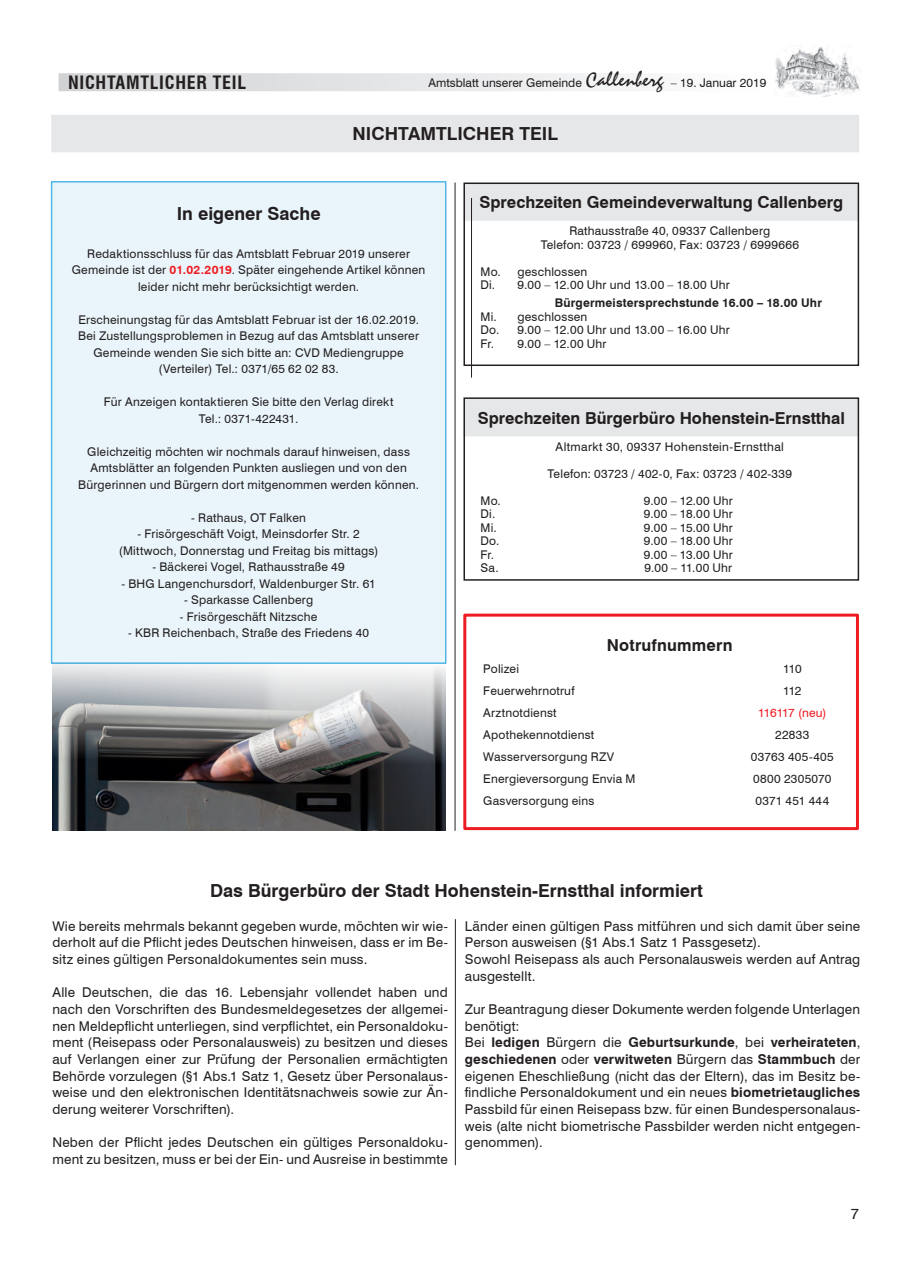
<style>
.page{position:relative;width:910px;height:1280px;background:#fff}
.page>*{position:absolute;margin:0;border:0;box-sizing:border-box;transform-origin:0 0}
.t1{font:700 18px "Swiss 721 BT";color:#231f20}
.t2{font:700 condensed 18px "Swiss 721 BT";letter-spacing:.04em;color:#231f20}
.t3{font:700 16.5px "Swiss 721 BT";color:#231f20}
.t4{font:15px "Swiss 721 BT";color:#231f20}
.t5{font:13.5px/16.6px "Swiss 721 BT";letter-spacing:.015em;color:#231f20}
.t6{font:12px/16.5px "Swiss 721 BT";letter-spacing:.015em;color:#231f20;text-align:center}
.t7{font:700 12px "Swiss 721 BT";letter-spacing:.015em;color:#231f20}
.t8{font:12px "Swiss 721 BT";letter-spacing:-.03em;color:#ee1d23}
.s1{font-family:"Staccato 222 BT";font-size:21px}
.s2{font-weight:700;color:#ee1d23}
.s3{font-weight:700}
</style>
<div class="page">
<div style="left:59px;top:73px;width:707px;height:18px;background:linear-gradient(to right,#d0d1d4,#fefefe)"></div>
<img style="left:775px;top:47px;width:85px;height:50px">
<div style="left:52px;top:182px;width:394px;height:481px;background:#eaf5fb"></div>
<div style="left:51px;top:181px;width:395px;height:483px;border:2px solid #50b7e8"></div>
<div style="left:51px;top:115px;width:808px;height:37px;background:#e6e7e9"></div>
<div style="left:463px;top:399px;width:396px;height:37px;background:#e6e7e9"></div>
<div style="left:463px;top:397px;width:396px;height:184px;border:2px solid #231f20"></div>
<div style="left:463px;top:183px;width:396px;height:38px;background:#e6e7e9"></div>
<div style="left:463px;top:183px;width:396px;height:183px;border:2px solid #231f20"></div>
<hr style="left:455px;top:183px;width:1px;height:648px;background:#231f20">
<div style="left:463px;top:614px;width:396px;height:216px;border:3px solid #ee1d23"></div>
<img style="left:53px;top:662px;width:392px;height:168px">
<hr style="left:471px;top:198px;width:1px;height:180px;background:#231f20">
<hr style="left:455px;top:919px;width:1px;height:246px;background:#231f20">
<h1 class="t2" style="left:68px;top:72px;width:180px">NICHTAMTLICHER TEIL</h1>
<p class="t6" style="left:428px;top:74px;width:339px">Amtsblatt unserer Gemeinde <span class="s1">Callenberg</span> – 19. Januar 2019</p>
<h1 class="t1" style="left:352px;top:122px;width:13px">Nichtamt</h1>
<h1 class="t1" style="left:447px;top:122px;width:112px">lich er Tei l</h1>
<h1 class="t1" style="left:177px;top:202px;width:145px">In eigener Sache</h1>
<p class="t6" style="left:72px;top:245px;width:355px">Redaktionsschluss für das Amtsblatt Februar 2019 unserer<br>Gemeinde ist der <span class="s2">01.02.2019</span>. Später eingehende Artikel können leider nicht mehr berücksichtigt werden.</p>
<p class="t6" style="left:78px;top:311px;width:342px">Erscheinungstag für das Amtsblatt Februar ist der 16.02.2019.<br>Bei Zustellungsproblemen in Bezug auf das Amtsblatt unserer Gemeinde wenden Sie sich bitte an: CVD Mediengruppe (Verteiler) Tel.: 0371/65 62 02 83.</p>
<p class="t6" style="left:104px;top:394px;width:291px">Für Anzeigen kontaktieren Sie bitte den Verlag direkt<br>Tel.: 0371-422431.</p>
<p class="t6" style="left:78px;top:443px;width:342px">Gleichzeitig möchten wir nochmals darauf hinweisen, dass<br>Amtsblätter an folgenden Punkten ausliegen und von den<br>Bürgerinnen und Bürgern dort mitgenommen werden können.</p>
<p class="t6" style="left:191px;top:509px;width:116px">- Rathaus, OT Falken</p>
<p class="t6" style="left:119px;top:526px;width:261px">- Frisörgeschäft Voigt, Meinsdorfer Str. 2 (Mittwoch, Donnerstag und Freitag bis mittags)</p>
<p class="t6" style="left:152px;top:559px;width:194px">- Bäckerei Vogel, Rathausstraße 49</p>
<p class="t6" style="left:121px;top:575px;width:256px">- BHG Langenchursdorf, Waldenburger Str. 61</p>
<p class="t6" style="left:184px;top:592px;width:131px">- Sparkasse Callenberg</p>
<p class="t6" style="left:180px;top:608px;width:139px">- Frisörgeschäft Nitzsche</p>
<p class="t6" style="left:128px;top:625px;width:243px">- KBR Reichenbach, Straße des Friedens 40</p>
<h2 class="t3" style="left:479px;top:192px;width:365px">Sprechzeiten Gemeindeverwaltung Callenberg</h2>
<p class="t6" style="left:541px;top:224px;width:260px;line-height:13.5px">Rathausstraße 40, 09337 Callenberg<br>Telefon: 03723 / 699960, Fax: 03723 / 6999666</p>
<p class="t6" style="left:480px;top:264px;width:251px;line-height:13.5px;text-align:left">Mo. geschlossen<br>Di. 9.00 – 12.00 Uhr und 13.00 – 18.00 Uhr</p>
<p class="t7" style="left:555px;top:295px;width:269px">Bürgermeistersprechstunde 16.00 – 18.00 Uhr</p>
<p class="t6" style="left:480px;top:309px;width:251px;line-height:13.5px;text-align:left">Mi. geschlossen<br>Do. 9.00 – 12.00 Uhr und 13.00 – 16.00 Uhr<br>Fr. 9.00 – 12.00 Uhr</p>
<h2 class="t3" style="left:478px;top:408px;width:369px">Sprechzeiten Bürgerbüro Hohenstein-Ernstthal</h2>
<p class="t6" style="left:556px;top:438px;width:230px">Altmarkt 30, 09337 Hohenstein-Ernstthal</p>
<p class="t6" style="left:547px;top:465px;width:246px">Telefon: 03723 / 402-0, Fax: 03723 / 402-339</p>
<p class="t6" style="left:480px;top:492px;width:22px">Mo.</p>
<p class="t6" style="left:644px;top:492px;width:91px">9.00 – 12.00 Uhr</p>
<p class="t6" style="left:480px;top:506px;width:16px">Di.</p>
<p class="t6" style="left:644px;top:506px;width:91px">9.00 – 18.00 Uhr</p>
<p class="t6" style="left:480px;top:519px;width:18px">Mi.</p>
<p class="t6" style="left:644px;top:519px;width:91px">9.00 – 15.00 Uhr</p>
<p class="t6" style="left:480px;top:533px;width:20px">Do.</p>
<p class="t6" style="left:644px;top:533px;width:91px">9.00 – 18.00 Uhr</p>
<p class="t6" style="left:480px;top:546px;width:15px">Fr.</p>
<p class="t6" style="left:644px;top:546px;width:91px">9.00 – 13.00 Uhr</p>
<p class="t6" style="left:480px;top:560px;width:20px">Sa.</p>
<p class="t6" style="left:644px;top:560px;width:89px">9.00 – 11.00 Uhr</p>
<h2 class="t3" style="left:607px;top:635px;width:127px">Notrufnummern</h2>
<p class="t6" style="left:483px;top:660px;width:37px">Polizei</p>
<p class="t6" style="left:783px;top:660px;width:20px">110</p>
<p class="t6" style="left:483px;top:682px;width:93px">Feuerwehrnotruf</p>
<p class="t6" style="left:783px;top:682px;width:20px">112</p>
<p class="t6" style="left:483px;top:704px;width:75px">Arztnotdienst</p>
<p class="t8" style="left:758px;top:705px;width:70px">116117 (neu)</p>
<p class="t6" style="left:483px;top:726px;width:113px">Apothekennotdienst</p>
<p class="t6" style="left:775px;top:726px;width:36px">22833</p>
<p class="t6" style="left:483px;top:748px;width:132px">Wasserversorgung RZV</p>
<p class="t6" style="left:751px;top:748px;width:84px">03763 405-405</p>
<p class="t6" style="left:483px;top:770px;width:154px">Energieversorgung Envia M</p>
<p class="t6" style="left:753px;top:770px;width:80px">0800 2305070</p>
<p class="t6" style="left:483px;top:792px;width:113px">Gasversorgung eins</p>
<p class="t6" style="left:755px;top:792px;width:75px">0371 451 444</p>
<h1 class="t1" style="left:210px;top:880px;width:494px">Das Bürgerbüro der Stadt Hohenstein-Ernstthal informiert</h1>
<p class="t5" style="left:465px;top:917px;width:397px">Länder einen gültigen Pass mitführen und sich damit über seine Person ausweisen (§1 Abs.1 Satz 1 Passgesetz).<br>Sowohl Reisepass als auch Personalausweis werden auf Antrag ausgestellt.</p>
<p class="t5" style="left:465px;top:1001px;width:397px">Zur Beantragung dieser Dokumente werden folgende Unterlagen benötigt:<br>Bei <span class="s3">ledigen</span> Bürgern die <span class="s3">Geburtsurkunde</span>, bei <span class="s3">verheirateten</span>, <span class="s3">geschiedenen</span> oder <span class="s3">verwitweten</span> Bürgern das <span class="s3">Stammbuch</span> der eigenen Eheschließung (nicht das der Eltern), das im Besitz be&shy;findliche Personaldokument und ein neues <span class="s3">biometrietaugliches </span>Passbild für einen Reisepass bzw. für einen Bundespersonalaus&shy;weis (alte nicht biometrische Passbilder werden nicht entgegen&shy;genommen).</p>
<p class="t5" style="left:52px;top:917px;width:397px;text-align:justify">Wie bereits mehrmals bekannt gegeben wurde, möchten wir wie&shy;derholt auf die Pflicht jedes Deutschen hinweisen, dass er im Be&shy;sitz eines gültigen Personaldokumentes sein muss.</p>
<p class="t5" style="left:52px;top:984px;width:397px;text-align:justify">Alle Deutschen, die das 16. Lebensjahr vollendet haben und nach den Vorschriften des Bundesmeldegesetzes der allgemei&shy;nen Meldepflicht unterliegen, sind verpflichtet, ein Personaldoku&shy;ment (Reisepass oder Personalausweis) zu besitzen und dieses auf Verlangen einer zur Prüfung der Personalien ermächtigten Behörde vorzulegen (§1 Abs.1 Satz 1, Gesetz über Personalaus&shy;weise und den elektronischen Identitätsnachweis sowie zur Än&shy;derung weiterer Vorschriften).</p>
<p class="t5" style="left:52px;top:1134px;width:397px">Neben der Pflicht jedes Deutschen ein gültiges Personaldoku&shy;ment zu besitzen, muss er bei der Ein- und Ausreise in bestimmte</p>
<p class="t4" style="left:851px;top:1204px;width:10px">7</p>
</div>
